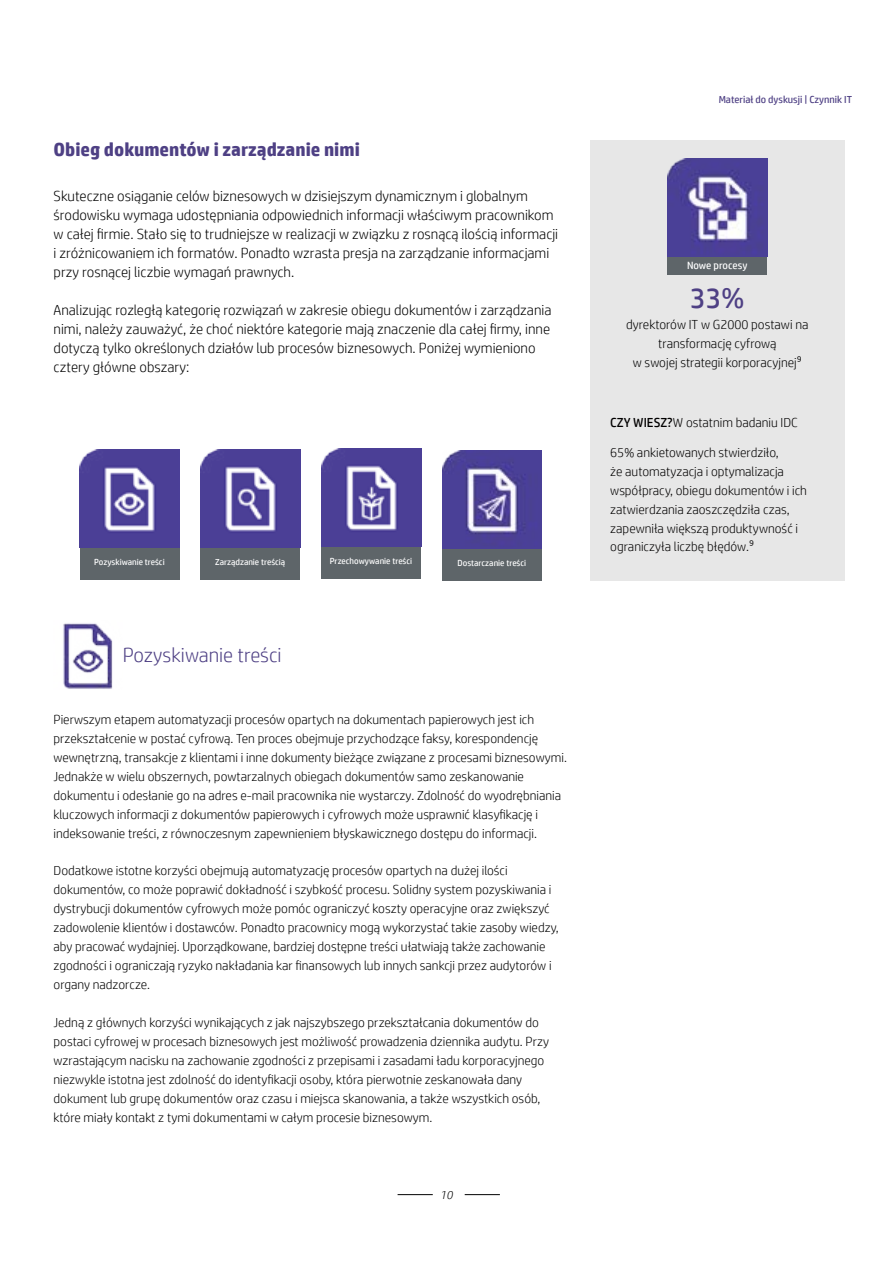
<style>
.page{position:relative;width:893px;height:1263px;background:#fff}
.page>*{position:absolute;margin:0;border:0;box-sizing:border-box;transform-origin:0 0}
.t1{font:29.25px "HP Simplified";color:#4e4084}
.t2{font:300 20.4px "HP Simplified";color:#4e4084}
.t3{font:700 18.9px "HP Simplified";color:#4e4084}
.t4{font:300 14.55px/18.9px "HP Simplified";color:#000}
.t5{font:300 13.2px/18.9px "HP Simplified";color:#000}
.t6{font:300 13.2px/18.9px "HP Simplified";color:#010000}
.t7{font:italic 300 11.7px "HP Simplified";color:#000}
.t8{font:10.5px "HP Simplified";letter-spacing:-.005em;color:#fff}
.t9{font:10.2px "HP Simplified";color:#4e4084}
.t10{font:8.7px "HP Simplified";color:#fff}
.s1{font-weight:400}
</style>
<div class="page">
<hr style="left:465px;top:1194px;width:35px;height:1px;background:#000">
<hr style="left:398px;top:1194px;width:35px;height:1px;background:#000">
<div style="left:590px;top:141px;width:254px;height:440px;background:#e7e7e7"></div>
<div style="left:667px;top:257px;width:100px;height:18px;background:#5e6569"></div>
<img style="left:667px;top:159px;width:100px;height:98px">
<div style="left:200px;top:547px;width:100px;height:32px;background:#5e6569"></div>
<img style="left:200px;top:449px;width:100px;height:98px">
<div style="left:80px;top:548px;width:99px;height:32px;background:#5e6569"></div>
<img style="left:80px;top:450px;width:99px;height:98px">
<div style="left:321px;top:547px;width:100px;height:32px;background:#5e6569"></div>
<img style="left:321px;top:449px;width:100px;height:98px">
<div style="left:442px;top:549px;width:100px;height:32px;background:#5e6569"></div>
<img style="left:442px;top:451px;width:100px;height:98px">
<img style="left:63px;top:623px;width:50px;height:66px">
<h3 class="t3" style="left:54px;top:137px;width:308px">Obieg dokumentów i zarządzanie nimi</h3>
<p class="t4" style="left:54px;top:186px;width:506px">Skuteczne osiąganie celów biznesowych w dzisiejszym dynamicznym i globalnym środowisku wymaga udostępniania odpowiednich informacji właściwym pracownikom w całej firmie. Stało się to trudniejsze w realizacji w związku z rosnącą ilością informacji i zróżnicowaniem ich formatów. Ponadto wzrasta presja na zarządzanie informacjami przy rosnącej liczbie wymagań prawnych.</p>
<p class="t4" style="left:54px;top:300px;width:499px">Analizując rozległą kategorię rozwiązań w zakresie obiegu dokumentów i zarządzania nimi, należy zauważyć, że choć niektóre kategorie mają znaczenie dla całej firmy, inne dotyczą tylko określonych działów lub procesów biznesowych. Poniżej wymieniono cztery główne obszary:</p>
<p class="t10" style="left:94px;top:556px;width:72px">Pozyskiwanie treści</p>
<p class="t10" style="left:215px;top:556px;width:72px">Zarządzanie treścią</p>
<p class="t10" style="left:330px;top:555px;width:84px">Przechowywanie treści</p>
<p class="t10" style="left:457px;top:557px;width:70px">Dostarczanie treści</p>
<h2 class="t2" style="left:123px;top:641px;width:160px">Pozyskiwanie treści</h2>
<p class="t5" style="left:54px;top:709px;width:515px">Pierwszym etapem automatyzacji procesów opartych na dokumentach papierowych jest ich przekształcenie w postać cyfrową. Ten proces obejmuje przychodzące faksy, korespondencję wewnętrzną, transakcje z klientami i inne dokumenty bieżące związane z procesami biznesowymi.<br>Jednakże w wielu obszernych, powtarzalnych obiegach dokumentów samo zeskanowanie dokumentu i odesłanie go na adres e-mail pracownika nie wystarczy. Zdolność do wyodrębniania kluczowych informacji z dokumentów papierowych i cyfrowych może usprawnić klasyfikację i indeksowanie treści, z równoczesnym zapewnieniem błyskawicznego dostępu do informacji.</p>
<p class="t5" style="left:54px;top:861px;width:507px">Dodatkowe istotne korzyści obejmują automatyzację procesów opartych na dużej ilości dokumentów, co może poprawić dokładność i szybkość procesu. Solidny system pozyskiwania i dystrybucji dokumentów cyfrowych może pomóc ograniczyć koszty operacyjne oraz zwiększyć zadowolenie klientów i dostawców. Ponadto pracownicy mogą wykorzystać takie zasoby wiedzy, aby pracować wydajniej. Uporządkowane, bardziej dostępne treści ułatwiają także zachowanie zgodności i ograniczają ryzyko nakładania kar finansowych lub innych sankcji przez audytorów i organy nadzorcze.</p>
<p class="t5" style="left:54px;top:1013px;width:497px">Jedną z głównych korzyści wynikających z jak najszybszego przekształcania dokumentów do postaci cyfrowej w procesach biznesowych jest możliwość prowadzenia dziennika audytu. Przy wzrastającym nacisku na zachowanie zgodności z przepisami i zasadami ładu korporacyjnego niezwykle istotna jest zdolność do identyfikacji osoby, która pierwotnie zeskanowała dany dokument lub grupę dokumentów oraz czasu i miejsca skanowania, a także wszystkich osób, które miały kontakt z tymi dokumentami w całym procesie biznesowym.</p>
<p class="t7" style="left:440px;top:1187px;width:14px">10</p>
<p class="t9" style="left:719px;top:93px;width:135px">Materiał do dyskusji | Czynnik IT</p>
<p class="t8" style="left:687px;top:258px;width:62px">Nowe procesy</p>
<h1 class="t1" style="left:690px;top:279px;width:56px">33%</h1>
<p class="t5" style="left:626px;top:315px;width:184px;text-align:center">dyrektorów IT w G2000 postawi na transformację cyfrową<br>w swojej strategii korporacyjnej9</p>
<p class="t6" style="left:610px;top:413px;width:189px"><span class="s1">CZY WIESZ?</span>W ostatnim badaniu IDC</p>
<p class="t6" style="left:610px;top:442px;width:198px">65% ankietowanych stwierdziło,<br>że automatyzacja i optymalizacja współpracy, obiegu dokumentów i ich zatwierdzania zaoszczędziła czas, zapewniła większą produktywność i ograniczyła liczbę błędów.9</p>
</div>
